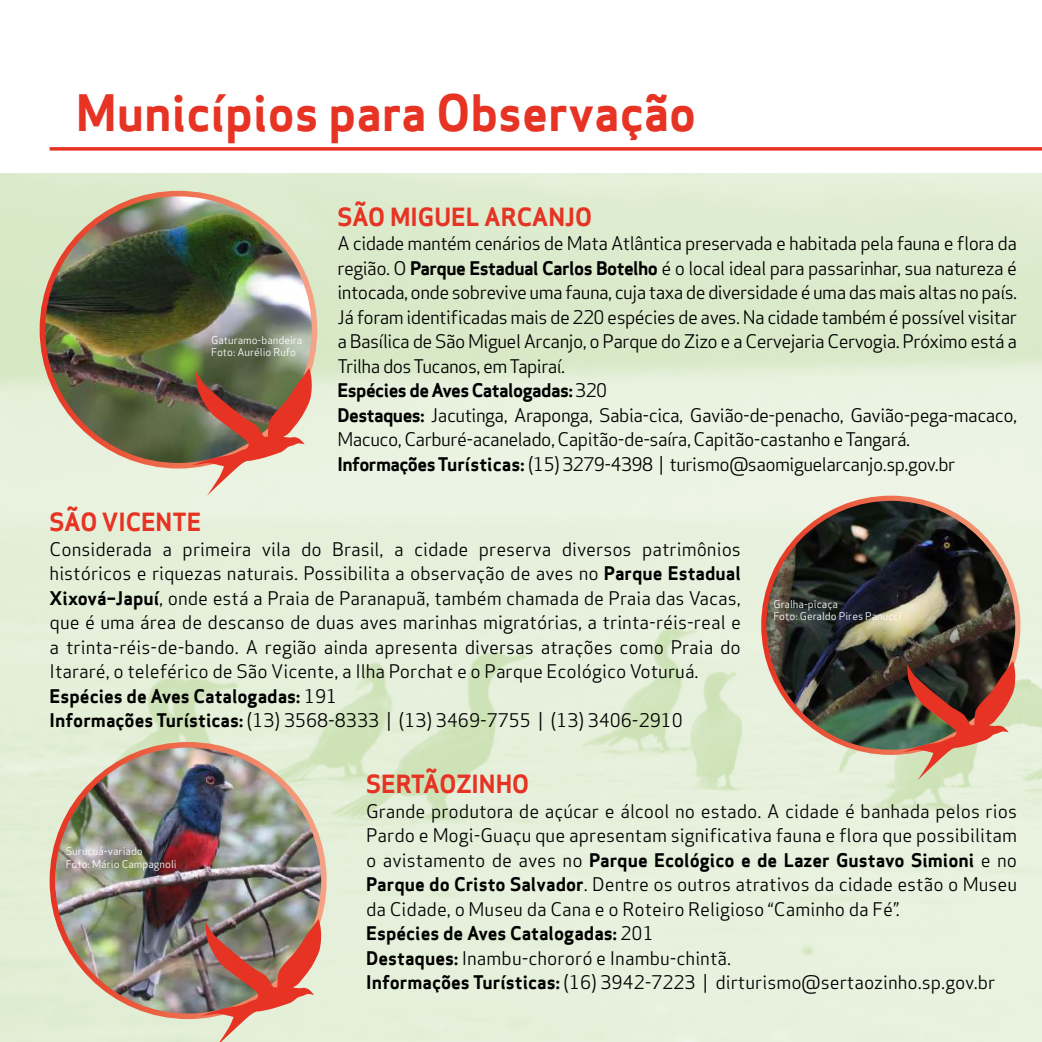
<style>
.page{position:relative;width:1042px;height:1042px;background:#fff}
.page>*{position:absolute;margin:0;border:0;box-sizing:border-box;transform-origin:0 0}
.t1{font:700 49px "Apex Sans";color:#e63323}
.t2{font:700 24.5px "Apex Sans";color:#e63323}
.t3{font:18.38px/24.5px "Apex Sans";color:#000}
.t4{font:18.38px/24.5px "Apex Sans";letter-spacing:-.03em;color:#000}
.t5{font:10.5px/12.6px "Apex Sans";color:#fff}
.s1{font-weight:700}
</style>
<div class="page">
<svg style="left:50px;top:147px;width:992px;height:4px"></svg>
<img style="left:40px;top:191px;width:277px;height:277px">
<svg style="left:191px;top:368px;width:121px;height:128px"></svg>
<img style="left:761px;top:496px;width:259px;height:259px">
<svg style="left:902px;top:661px;width:113px;height:119px"></svg>
<img style="left:50px;top:742px;width:277px;height:277px">
<img style="left:200px;top:919px;width:121px;height:123px">
<h1 class="t1" style="left:76px;top:81px;width:622px">Municípios para Observação</h1>
<p class="t5" style="left:211px;top:333px;width:93px">Gaturamo-bandeira<br>Foto: Aurélio Rufo</p>
<h2 class="t2" style="left:337px;top:201px;width:256px">SÃO MIGUEL ARCANJO</h2>
<p class="t4" style="left:337px;top:229px;width:681px">A cidade mantém cenários de Mata Atlântica preservada e habitada pela fauna e flora da região. O <span class="s1">Parque Estadual Carlos Botelho</span> é o local ideal para passarinhar, sua natureza é intocada, onde sobrevive uma fauna, cuja taxa de diversidade é uma das mais altas no país.<br>Já foram identificadas mais de 220 espécies de aves. Na cidade também é possível visitar a Basílica de São Miguel Arcanjo, o Parque do Zizo e a Cervejaria Cervogia. Próximo está a Trilha dos Tucanos, em Tapiraí.<br><span class="s1">Espécies de Aves Catalogadas:</span> 320<br><span class="s1">Destaques:</span> Jacutinga, Araponga, Sabia-cica, Gavião-de-penacho, Gavião-pega-macaco, Macuco, Carburé-acanelado, Capitão-de-saíra, Capitão-castanho e Tangará.<br><span class="s1">Informações Turísticas:</span> (15) 3279-4398 | turismo@saomiguelarcanjo.sp.gov.br</p>
<h2 class="t2" style="left:50px;top:506px;width:153px">SÃO VICENTE</h2>
<p class="t3" style="left:50px;top:535px;width:693px">Considerada a primeira vila do Brasil, a cidade preserva diversos patrimônios históricos e riquezas naturais. Possibilita a observação de aves no <span class="s1">Parque Estadual Xixová–Japuí</span>, onde está a Praia de Paranapuã, também chamada de Praia das Vacas, que é uma área de descanso de duas aves marinhas migratórias, a trinta-réis-real e a trinta-réis-de-bando. A região ainda apresenta diversas atrações como Praia do Itararé, o teleférico de São Vicente, a Ilha Porchat e o Parque Ecológico Voturuá.<br><span class="s1">Espécies de Aves Catalogadas:</span> 191<br><span class="s1">Informações Turísticas:</span> (13) 3568-8333 | (13) 3469-7755 | (13) 3406-2910</p>
<h2 class="t2" style="left:366px;top:768px;width:165px">SERTÃOZINHO</h2>
<p class="t3" style="left:366px;top:797px;width:652px">Grande produtora de açúcar e álcool no estado. A cidade é banhada pelos rios Pardo e Mogi-Guaçu que apresentam significativa fauna e flora que possibilitam o avistamento de aves no <span class="s1">Parque Ecológico e de Lazer Gustavo Simioni</span> e no <span class="s1">Parque do Cristo Salvador</span>. Dentre os outros atrativos da cidade estão o Museu da Cidade, o Museu da Cana e o Roteiro Religioso “Caminho da Fé”.<br><span class="s1">Espécies de Aves Catalogadas:</span> 201<br><span class="s1">Destaques:</span> Inambu-chororó e Inambu-chintã.<br><span class="s1">Informações Turísticas:</span> (16) 3942-7223 | dirturismo@sertaozinho.sp.gov.br</p>
<p class="t5" style="left:773px;top:596px;width:130px">Gralha-picaça<br>Foto: Geraldo Pires Panucci</p>
<p class="t5" style="left:66px;top:844px;width:112px">Surucuá-variado<br>Foto: Mário Campagnoli</p>
</div>
